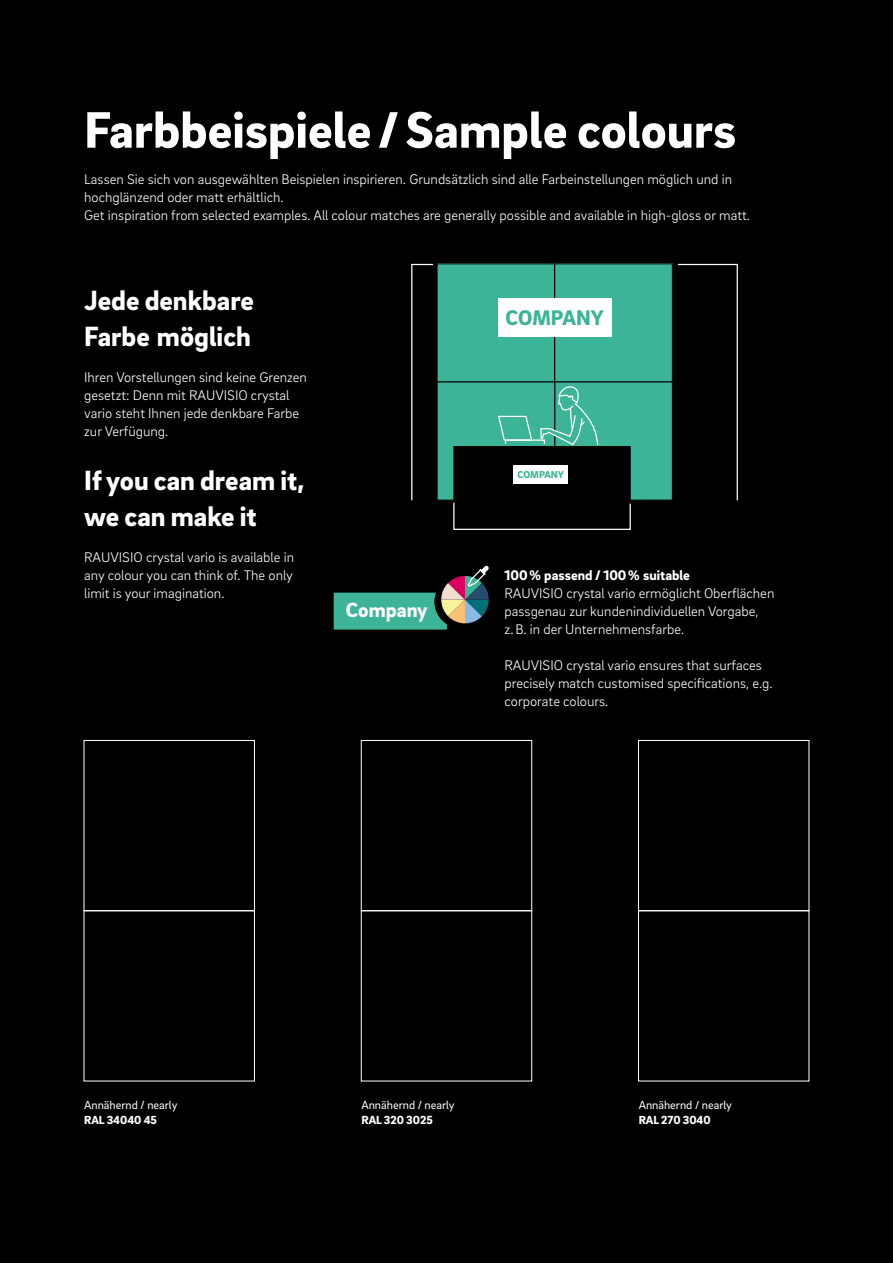
<style>
.page{position:relative;width:893px;height:1263px;background:#000}
.page>*{position:absolute;margin:0;border:0;box-sizing:border-box;transform-origin:0 0}
._01__Headline_-_35pt{font:900 52.5px "Brix Sans";color:#fff}
._06__Subhead_-_19pt{font:900 28.5px/36px "Brix Sans";color:#fff}
.t1{font:900 21.75px "Brix Sans";letter-spacing:-.005em;color:#3cb497}
.t2{font:900 21px "Brix Sans";color:#fff}
._16__Body_text_-_9_5{font:300 14.25px/18px "Brix Sans";color:#fff}
._14__Body_subline{font:900 14.25px "Brix Sans";color:#fff}
._42__Info_box_-_body{font:12px "Brix Sans";color:#fff}
._42__Info_box_-_body-2{font:900 12px "Brix Sans";color:#fff}
.t3{font:900 10.2px "Brix Sans";letter-spacing:-.005em;color:#3cb497}
</style>
<div class="page">
<svg style="left:84px;top:740px;width:171px;height:341px"></svg>
<svg style="left:361px;top:740px;width:171px;height:341px"></svg>
<svg style="left:638px;top:740px;width:171px;height:341px"></svg>
<svg style="left:334px;top:566px;width:155px;height:64px"></svg>
<svg style="left:411px;top:263px;width:327px;height:267px"></svg>
<p class="_01__Headline_-_35pt" style="left:84px;top:95px;width:653px">Farbbeispiele /Sample colours</p>
<p class="_16__Body_text_-_9_5" style="left:84px;top:169px;width:649px">Lassen Sie sich von ausgewählten Beispielen inspirieren. Grundsätzlich sind alle Farbeinstellungen möglich und in hochglänzend oder matt erhältlich.</p>
<p class="_16__Body_text_-_9_5" style="left:84px;top:205px;width:667px">Get inspiration from selected examples. All colour matches are generally possible and available in high-gloss or matt.</p>
<p class="_06__Subhead_-_19pt" style="left:84px;top:281px;width:171px">Jede denkbare<br>Farbe möglich</p>
<p class="_16__Body_text_-_9_5" style="left:84px;top:367px;width:224px">Ihren Vorstellungen sind keine Grenzen gesetzt: Denn mit RAUVISIO crystal vario steht Ihnen jede denkbare Farbe zur Verfügung.</p>
<p class="_06__Subhead_-_19pt" style="left:84px;top:461px;width:222px">If you can dream it, we can make it</p>
<p class="_16__Body_text_-_9_5" style="left:84px;top:547px;width:211px;text-align:justify">RAUVISIO crystal vario is available in any colour you can think of. The only limit is your imagination.</p>
<p class="t2" style="left:346px;top:596px;width:83px">Company</p>
<p class="t1" style="left:505px;top:304px;width:100px">COMPANY</p>
<p class="t3" style="left:518px;top:467px;width:48px">COMPANY</p>
<p class="_14__Body_subline" style="left:504px;top:565px;width:187px">100% passend / 100% suitable</p>
<p class="_16__Body_text_-_9_5" style="left:504px;top:583px;width:271px">RAUVISIO crystal vario ermöglicht Oberflächen passgenau zur kundenindividuellen Vorgabe, z.B. in der Unternehmensfarbe.</p>
<p class="_16__Body_text_-_9_5" style="left:504px;top:655px;width:270px">RAUVISIO crystal vario ensures that surfaces precisely match customised specifications, e.g. corporate colours.</p>
<p class="_42__Info_box_-_body" style="left:84px;top:1097px;width:95px">Annähernd / nearly</p>
<p class="_42__Info_box_-_body-2" style="left:84px;top:1112px;width:74px">RAL 34040 45</p>
<p class="_42__Info_box_-_body" style="left:361px;top:1097px;width:95px">Annähernd / nearly</p>
<p class="_42__Info_box_-_body-2" style="left:361px;top:1112px;width:73px">RAL 320 3025</p>
<p class="_42__Info_box_-_body" style="left:639px;top:1097px;width:95px">Annähernd / nearly</p>
<p class="_42__Info_box_-_body-2" style="left:639px;top:1112px;width:74px">RAL 270 3040</p>
</div>
